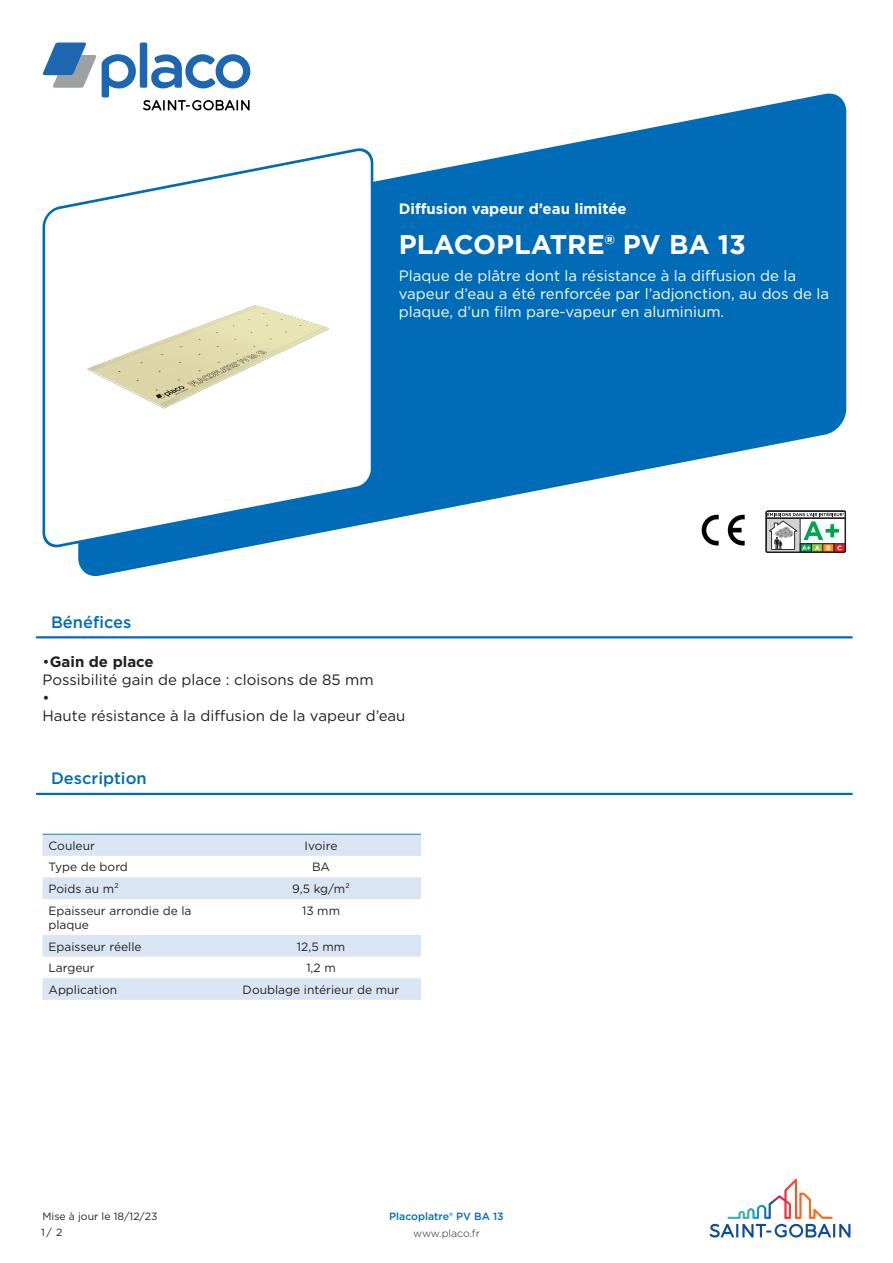
<style>
.page{position:relative;width:893px;height:1263px;background:#fff}
.page>*{position:absolute;margin:0;border:0;box-sizing:border-box;transform-origin:0 0}
.product_name{font:700 27px "Gotham";color:#fff}
.t1{font:500 16.5px "Gotham";color:#006cb7}
.product_description{font:15px/18px "Gotham";color:#fff}
.Benefices{font:15px/18px "Gotham";color:#231f20}
.GFR-Main_earning_tex{font:700 15px "Gotham";color:#fff}
.column_1{font:12px/14.4px "Gotham";color:#231f20}
.column_2{font:12px "Gotham";color:#231f20}
.t2{font:10.5px/16.6px "Gotham";color:#231f20}
.Product_Name_Master{font:500 10.5px "Gotham";color:#006cb7}
.t3{font:300 10.5px "Gotham";color:#231f20}
.s1{font-weight:700}
</style>
<div class="page">
<div style="left:140px;top:43px;width:7px;height:45px;background:#1d66b2;border-radius:2px"></div>
<svg style="left:42px;top:43px;width:94px;height:47px"></svg>
<svg style="left:151px;top:54px;width:99px;height:34px"></svg>
<svg style="left:710px;top:1179px;width:140px;height:58px"></svg>
<svg style="left:78px;top:90px;width:768px;height:486px;fill:#006cb7"></svg>
<svg style="left:42px;top:144px;width:333px;height:408px"></svg>
<img style="left:58px;top:262px;width:300px;height:172px">
<hr style="left:36px;top:636px;width:817px;height:2px;background:#006cb7">
<hr style="left:36px;top:793px;width:817px;height:2px;background:#006cb7">
<svg style="left:43px;top:835px;width:378px;height:165px;fill:#e0e9f5"></svg>
<hr style="left:43px;top:834px;width:178px;height:1px;background:#167ec2">
<hr style="left:221px;top:834px;width:200px;height:1px;background:#167ec2">
<img style="left:696px;top:510px;width:61px;height:43px">
<svg style="left:766px;top:511px;width:80px;height:42px"></svg>
<p class="GFR-Main_earning_tex" style="left:399px;top:198px;width:229px">Diffusion vapeur d’eau limitée</p>
<p class="product_name" style="left:399px;top:227px;width:349px">PLACOPLATRE® PV BA 13</p>
<p class="product_description" style="left:399px;top:266px;width:432px">Plaque de plâtre dont la résistance à la diffusion de la vapeur d’eau a été renforcée par l’adjonction, au dos de la plaque, d’un film pare-vapeur en aluminium.</p>
<p class="t1" style="left:51px;top:611px;width:82px">Bénéfices</p>
<p class="Benefices" style="left:43px;top:652px;width:364px">•<span class="s1">Gain de place<br></span>Possibilité gain de place : cloisons de 85 mm<br>•<br>Haute résistance à la diffusion de la vapeur d’eau</p>
<p class="t1" style="left:51px;top:768px;width:97px">Description</p>
<p class="column_1" style="left:49px;top:838px;width:48px">Couleur</p>
<p class="column_2" style="left:305px;top:838px;width:34px">Ivoire</p>
<p class="column_1" style="left:49px;top:860px;width:81px">Type de bord</p>
<p class="column_2" style="left:312px;top:859px;width:20px">BA</p>
<p class="column_1" style="left:49px;top:881px;width:72px">Poids au m²</p>
<p class="column_2" style="left:292px;top:881px;width:59px">9,5 kg/m²</p>
<p class="column_1" style="left:49px;top:903px;width:145px">Epaisseur arrondie de la plaque</p>
<p class="column_2" style="left:302px;top:903px;width:40px">13 mm</p>
<p class="column_1" style="left:49px;top:939px;width:95px">Epaisseur réelle</p>
<p class="column_2" style="left:297px;top:939px;width:50px">12,5 mm</p>
<p class="column_1" style="left:49px;top:960px;width:48px">Largeur</p>
<p class="column_2" style="left:306px;top:960px;width:31px">1,2 m</p>
<p class="column_1" style="left:49px;top:982px;width:70px">Application</p>
<p class="column_2" style="left:243px;top:982px;width:158px">Doublage intérieur de mur</p>
<p class="t2" style="left:41px;top:1207px;width:118px">Mise à jour le 18/12/23<br>1/ 2</p>
<p class="Product_Name_Master" style="left:389px;top:1209px;width:116px">Placoplatre® PV BA 13</p>
<p class="t3" style="left:413px;top:1227px;width:68px">www.placo.fr</p>
</div>
